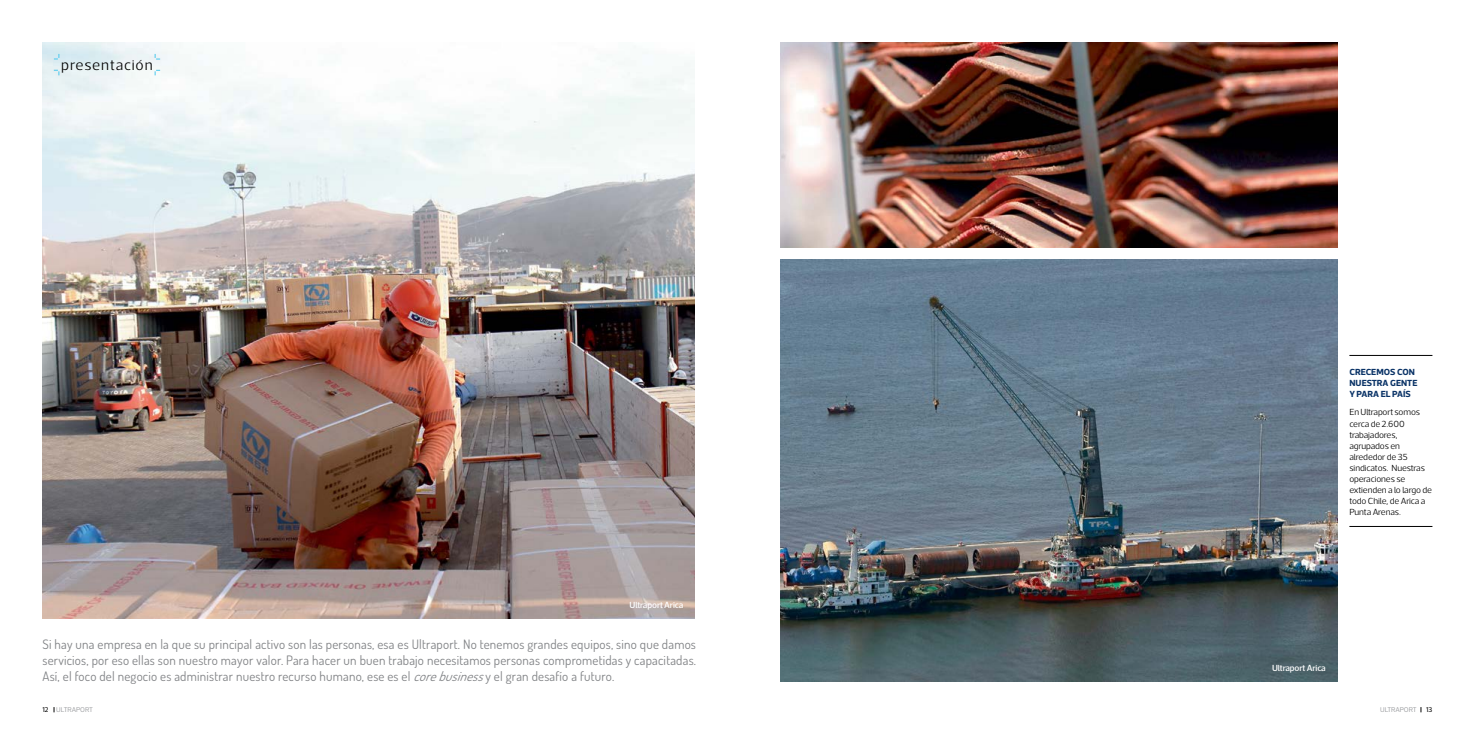
<style>
.page{position:relative;width:1475px;height:738px;background:#fff}
.page>*{position:absolute;margin:0;border:0;box-sizing:border-box;transform-origin:0 0}
.t1{font:300 15px "Acto";letter-spacing:.055em;color:#000}
.t2{font:13px/16px "Dosis";letter-spacing:.015em;color:#808285;text-align:justify}
.t3{font:300 9px/11px "Acto";letter-spacing:-.01em;color:#000}
.t4{font:700 9px "Acto";letter-spacing:.015em;color:#093266}
.t5{font:500 9px "Acto";letter-spacing:-.01em;color:#fff}
.t6{font:300 7px "Acto";letter-spacing:-.01em;color:#939598}
.t7{font:7px "Acto";color:#000}
.s1{font-style:italic}
.s2{font-weight:400;color:#000}
</style>
<div class="page">
<img style="left:780px;top:259px;width:557px;height:421px">
<img style="left:780px;top:42px;width:557px;height:205px">
<img style="left:43px;top:43px;width:651px;height:574px">
<hr style="left:1349px;top:354px;width:82px;height:1px;background:#000">
<hr style="left:1349px;top:525px;width:82px;height:1px;background:#000">
<svg style="left:54px;top:54px;width:5px;height:5px"></svg>
<svg style="left:155px;top:70px;width:5px;height:5px"></svg>
<svg style="left:54px;top:70px;width:5px;height:5px"></svg>
<svg style="left:155px;top:54px;width:5px;height:5px"></svg>
<p class="t1" style="left:61px;top:56px;width:93px">presentación</p>
<p class="t5" style="left:629px;top:599px;width:55px">Ultraport Arica</p>
<p class="t2" style="left:43px;top:635px;width:655px">Si hay una empresa en la que su principal activo son las personas, esa es Ultraport. No tenemos grandes equipos, sino que damos servicios, por eso ellas son nuestro mayor valor. Para hacer un buen trabajo necesitamos personas comprometidas y capacitadas.<br>Así, el foco del negocio es administrar nuestro recurso humano, ese es el <span class="s1">corebusiness</span>y el gran desafío a futuro.</p>
<p class="t4" style="left:1349px;top:366px;width:35px">CRECEMOS</p>
<p class="t4" style="left:1396px;top:366px;width:7px">CON</p>
<p class="t4" style="left:1349px;top:377px;width:24px">NUESTRA</p>
<p class="t4" style="left:1389px;top:377px;width:29px">GENTE</p>
<p class="t4" style="left:1349px;top:388px;width:14px">Y PARA</p>
<p class="t4" style="left:1380px;top:388px;width:31px">EL PAÍS</p>
<p class="t3" style="left:1349px;top:406px;width:84px">En Ultraport somos cerca de 2.600 trabajadores, agrupados en alrededor de 35 sindicatos. Nuestras operaciones se extienden a lo largo de todo Chile, de Arica a<br>Punta Arenas.</p>
<p class="t5" style="left:1271px;top:662px;width:55px">Ultraport Arica</p>
<p class="t6" style="left:43px;top:705px;width:52px"><span class="s2">12</span> ULTRAPORT</p>
<p class="t6" style="left:1379px;top:705px;width:38px">ULTRAPORT</p>
<p class="t7" style="left:1425px;top:705px;width:8px">13</p>
</div>
